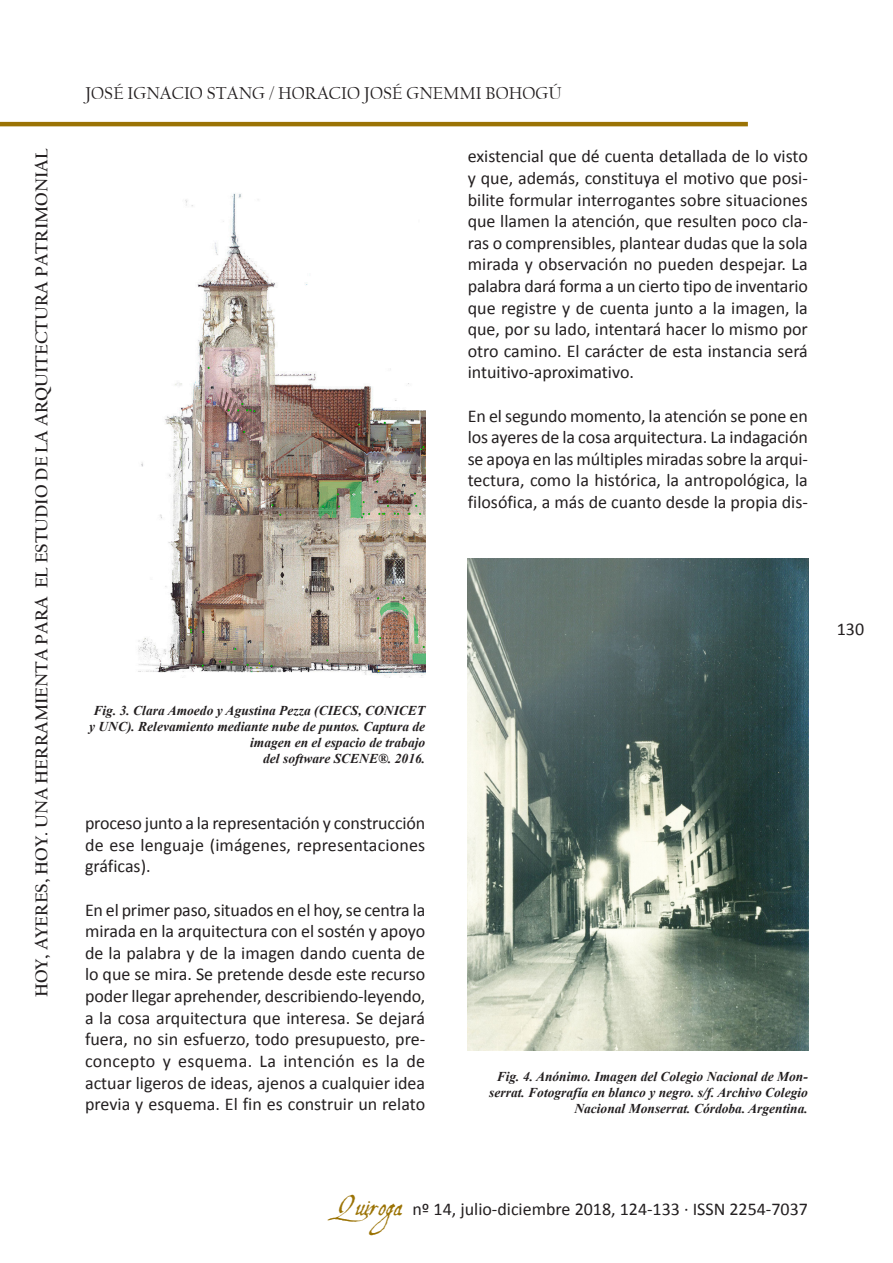
<style>
.page{position:relative;width:893px;height:1263px;background:#fff}
.page>*{position:absolute;margin:0;border:0;box-sizing:border-box;transform-origin:0 0}
.cuerpo_de_texto{font:18px/21.6px "Calibri";color:#231f20;text-align:justify}
.t1{font:700 18px "Californian FB";color:#231f20}
.t2{font:18px "Californian FB";color:#231f20}
.pie_de_foto{font:italic 700 13.5px/16.2px "Times New Roman";color:#231f20;text-align:right}
.s1{font-family:"Aquiline";font-size:27px;color:#9b7305}
</style>
<div class="page">
<hr style="left:0;top:122px;width:748px;height:4px;background:#9b7305">
<img style="left:138px;top:193px;width:288px;height:485px">
<img style="left:468px;top:558px;width:340px;height:492px">
<p class="t1" style="left:31px;top:997px;width:850px;rotate:-90deg">Hoy, Ayeres, Hoy. Una Herramienta Para El Estudio De La Arquitectura Patrimonial</p>
<p class="t2" style="left:85px;top:83px;width:297px">JOSÉ IGNACIO STANG / HORACIO JOSÉ</p>
<p class="t2" style="left:406px;top:83px;width:156px">GNEMMI BOHOGÚ</p>
<p class="cuerpo_de_texto" style="left:468px;top:145px;width:342px">existencial que dé cuenta detallada de lo visto y que, además, constituya el motivo que posi&shy;bilite formular interrogantes sobre situaciones que llamen la atención, que resulten poco cla&shy;ras o comprensibles, plantear dudas que la sola mirada y observación no pueden despejar. La palabra dará forma a un cierto tipo de inventario que registre y de cuenta junto a la imagen, la que, por su lado, intentará hacer lo mismo por otro camino. El carácter de esta instancia será intuitivo-aproximativo.</p>
<p class="cuerpo_de_texto" style="left:468px;top:404px;width:342px">En el segundo momento, la atención se pone en los ayeres de la cosa arquitectura. La indagación se apoya en las múltiples miradas sobre la arqui&shy;tectura, como la histórica, la antropológica, la filosófica, a más de cuanto desde la propia dis-</p>
<p class="pie_de_foto" style="left:89px;top:702px;width:338px">Fig. 3. Clara Amoedo y Agustina Pezza (CIECS, CONICET y UNC). Relevamiento mediante nube de puntos. Captura de imagen en el espacio de trabajo<br>del software SCENE®. 2016.</p>
<p class="cuerpo_de_texto" style="left:85px;top:812px;width:342px">proceso junto a la representación y construcción de ese lenguaje (imágenes, representaciones gráficas).</p>
<p class="cuerpo_de_texto" style="left:85px;top:898px;width:342px">En el primer paso, situados en el hoy, se centra la mirada en la arquitectura con el sostén y apoyo de la palabra y de la imagen dando cuenta de lo que se mira. Se pretende desde este recurso poder llegar aprehender, describiendo-leyendo, a la cosa arquitectura que interesa. Se dejará fuera, no sin esfuerzo, todo presupuesto, pre&shy;concepto y esquema. La intención es la de actuar ligeros de ideas, ajenos a cualquier idea previa y esquema. El fin es construir un relato</p>
<p class="cuerpo_de_texto" style="left:837px;top:617px;width:29px">130</p>
<p class="pie_de_foto" style="left:489px;top:1068px;width:320px">Fig. 4. Anónimo. Imagen del Colegio Nacional de Mon&shy;serrat. Fotografía en blanco y negro. s/f. Archivo Colegio<br>Nacional Monserrat. Córdoba. Argentina.</p>
<p class="cuerpo_de_texto" style="left:336px;top:1197px;width:473px"><span class="s1">Quiroga</span> nº 14, julio-diciembre 2018, 124-133 · ISSN 2254-7037</p>
</div>
